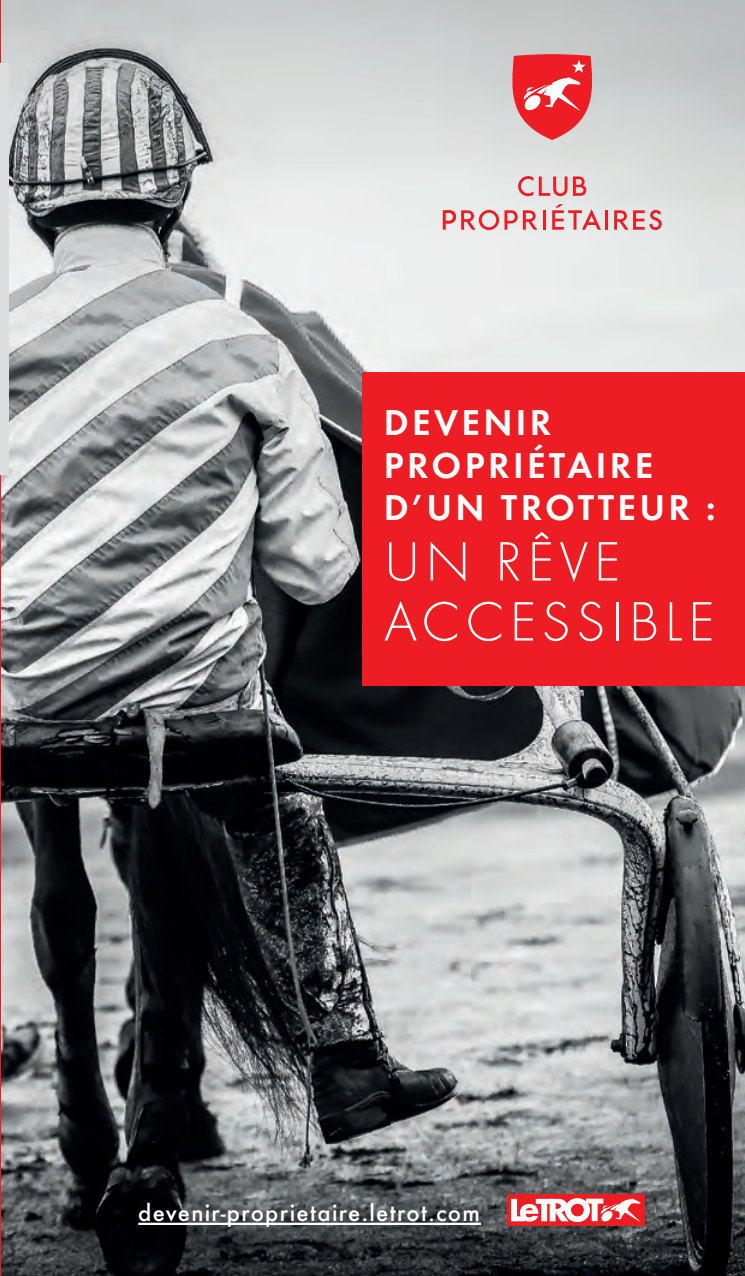
<style>
.page{position:relative;width:745px;height:1276px;background:#fff}
.page>*{position:absolute;margin:0;border:0;box-sizing:border-box;transform-origin:0 0}
.t1{font:300 57.5px/60px "Futura T";letter-spacing:.09em;color:#fff}
.t2{font:600 37.25px/42.5px "Futura T";letter-spacing:.09em;color:#fff}
.t3{font:500 25px "Futura T";letter-spacing:.05em;color:#fff}
</style>
<div class="page">
<hr style="left:0;top:0;width:1px;height:1276px;background:#ee1d23">
<img style="left:1px;top:0;width:743px;height:1276px">
<div style="left:0;top:64px;width:9px;height:411px;background:#dcdddf"></div>
<div style="left:362px;top:372px;width:382px;height:314px;background:#ee1d23"></div>
<svg style="left:518px;top:176px;width:68px;height:20px"></svg>
<hr style="left:542px;top:210px;width:3px;height:20px;background:#ee1d23">
<svg style="left:552px;top:204px;width:48px;height:26px"></svg>
<hr style="left:604px;top:210px;width:3px;height:20px;background:#ee1d23">
<svg style="left:613px;top:210px;width:48px;height:20px"></svg>
<svg style="left:442px;top:210px;width:13px;height:20px"></svg>
<svg style="left:461px;top:210px;width:76px;height:20px;background:#eb9ea0"></svg>
<svg style="left:508px;top:54px;width:88px;height:86px;background:#e86468"></svg>
<div style="left:506px;top:1194px;width:138px;height:31px;background:#ee1d23"></div>
<svg style="left:511px;top:1198px;width:129px;height:24px"></svg>
<hr style="left:138px;top:1222px;width:343px;height:3px;background:#fff">
<p class="t2" style="left:383px;top:401px;width:333px">DEVENIR<br>PROPRIÉTAIRE<br>D’UN TROTTEUR :</p>
<h1 class="t1" style="left:383px;top:531px;width:332px">UN RÊVE<br>ACCESSIBLE</h1>
<p class="t3" style="left:138px;top:1198px;width:343px">devenir-proprietaire.letrot.com</p>
</div>
